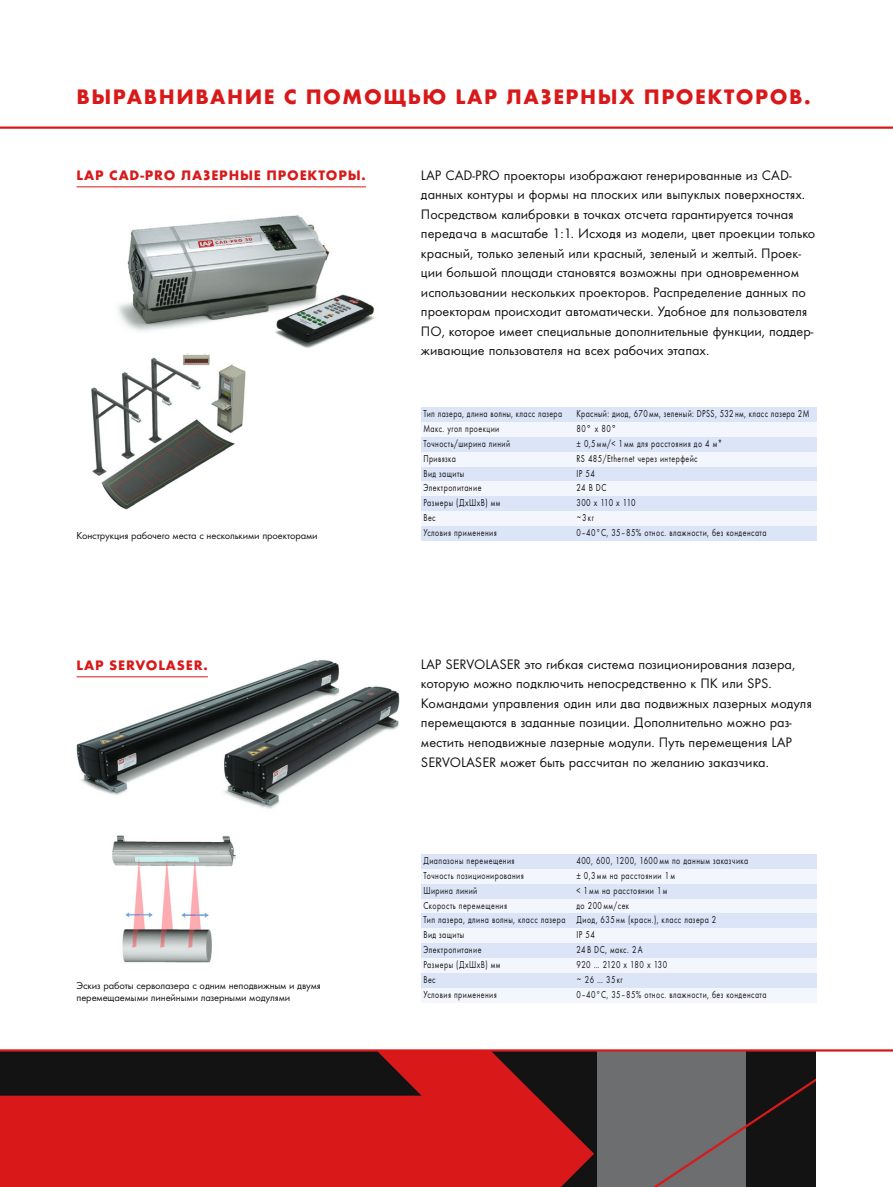
<style>
.page{position:relative;width:893px;height:1187px;background:#fff}
.page>*{position:absolute;margin:0;border:0;box-sizing:border-box;transform-origin:0 0}
.t1{font:700 21.75px "Futura TCY";letter-spacing:.07em;color:#d91919}
.t2{font:14.25px/19.5px "Futura TCY Boo";color:#141314}
.t3{font:700 14.25px "Futura TCY";letter-spacing:.06em;color:#d91919}
.t4{font:10.5px/14.9px "Futura TCY Boo";letter-spacing:.055em;color:#141314;scale:.75 1}
.t5{font:10.5px/12px "Futura TCY Boo";letter-spacing:-.01em;color:#141314}
.t6{font:10.5px "Futura TCY Boo";color:#141314;scale:.75 1}
</style>
<div class="page">
<img style="left:118px;top:215px;width:257px;height:133px">
<img style="left:76px;top:659px;width:324px;height:150px">
<img style="left:112px;top:835px;width:124px;height:128px">
<img style="left:91px;top:353px;width:155px;height:157px">
<div style="left:0;top:1050px;width:816px;height:136px;background:#141314"></div>
<div style="left:597px;top:1050px;width:149px;height:136px;background:#6d6e70"></div>
<div style="left:0;top:1095px;width:328px;height:91px;background:#d91919"></div>
<svg style="left:328px;top:1051px;width:267px;height:135px"></svg>
<hr style="left:77px;top:186px;width:289px;height:1px;background:#d91919">
<hr style="left:77px;top:676px;width:131px;height:1px;background:#d91919">
<div style="left:421px;top:853px;width:395px;height:15px;background:#dbe5f7"></div>
<div style="left:421px;top:868px;width:395px;height:15px;background:#f4f6fd"></div>
<div style="left:421px;top:883px;width:395px;height:15px;background:#dbe5f7"></div>
<div style="left:421px;top:898px;width:395px;height:15px;background:#f4f6fd"></div>
<div style="left:421px;top:913px;width:395px;height:15px;background:#dbe5f7"></div>
<div style="left:421px;top:928px;width:395px;height:15px;background:#f4f6fd"></div>
<div style="left:421px;top:943px;width:395px;height:15px;background:#dbe5f7"></div>
<div style="left:421px;top:958px;width:395px;height:14px;background:#f4f6fd"></div>
<div style="left:421px;top:972px;width:395px;height:15px;background:#dbe5f7"></div>
<div style="left:421px;top:987px;width:395px;height:15px;background:#f4f6fd"></div>
<div style="left:421px;top:407px;width:395px;height:15px;background:#dbe5f7"></div>
<div style="left:421px;top:422px;width:395px;height:15px;background:#f4f6fd"></div>
<div style="left:421px;top:437px;width:395px;height:14px;background:#dbe5f7"></div>
<div style="left:421px;top:451px;width:395px;height:15px;background:#f4f6fd"></div>
<div style="left:421px;top:466px;width:395px;height:15px;background:#dbe5f7"></div>
<div style="left:421px;top:481px;width:395px;height:15px;background:#f4f6fd"></div>
<div style="left:421px;top:496px;width:395px;height:15px;background:#dbe5f7"></div>
<div style="left:421px;top:511px;width:395px;height:15px;background:#f4f6fd"></div>
<div style="left:421px;top:526px;width:395px;height:15px;background:#dbe5f7"></div>
<hr style="left:0;top:126px;width:893px;height:3px;background:#d91919">
<svg style="left:655px;top:1078px;width:161px;height:108px"></svg>
<hr style="left:0;top:1049px;width:893px;height:2px;background:#d91919">
<h1 class="t1" style="left:77px;top:88px;width:736px">ВЫРАВНИВАНИЕ С ПОМОЩЬЮ LAP ЛАЗЕРНЫХ ПРОЕКТОРОВ.</h1>
<p class="t3" style="left:77px;top:169px;width:291px">LAP CAD-PRO ЛАЗЕРНЫЕ ПРОЕКТОРЫ.</p>
<p class="t5" style="left:77px;top:530px;width:243px">Конструкция рабочего места с несколькими проекторами</p>
<p class="t3" style="left:77px;top:659px;width:133px">LAP SERVOLASER.</p>
<p class="t5" style="left:77px;top:980px;width:246px">Эскиз работы серволазера с одним неподвижным и двумя перемещаемыми линейными лазерными модулями</p>
<p class="t2" style="left:421px;top:166px;width:396px">LAP CAD-PRO проекторы изображают генерированные из CAD&shy;данных контуры и формы на плоских или выпуклых поверхностях.<br>Посредством калибровки в точках отсчета гарантируется точная передача в масштабе 1:1. Исходя из модели, цвет проекции только красный, только зеленый или красный, зеленый и желтый. Проек - ции большой площади становятся возможны при одновременном использовании нескольких проекторов. Распределение данных по проекторам происходит автоматически. Удобное для пользователя ПО, которое имеет специальные дополнительные функции, под дер - живающие пользователя на всех рабочих этапах.</p>
<p class="t4" style="left:423px;top:407px;width:187px">Тип лазера, длина волны, класс лазера</p>
<p class="t4" style="left:576px;top:407px;width:312px">Красный: диод, 670 мм, зеленый: DPSS, 532 нм, класс лазера 2М</p>
<p class="t4" style="left:423px;top:422px;width:103px">Макс. угол проекции</p>
<p class="t4" style="left:576px;top:422px;width:55px">80° х 80°</p>
<p class="t4" style="left:423px;top:437px;width:117px">Точность/ширина линий</p>
<p class="t4" style="left:576px;top:437px;width:196px">± 0,5 мм/&lt; 1 мм для расстояния до 4 м*</p>
<p class="t4" style="left:423px;top:451px;width:45px">Привязка</p>
<p class="t4" style="left:576px;top:451px;width:163px">RS 485/Ethernet через интерфейс</p>
<p class="t4" style="left:423px;top:466px;width:56px">Вид защиты</p>
<p class="t4" style="left:576px;top:466px;width:26px">IP 54</p>
<p class="t4" style="left:423px;top:481px;width:79px">Электропитание</p>
<p class="t4" style="left:576px;top:481px;width:42px">24 B DC</p>
<p class="t4" style="left:423px;top:496px;width:104px">Размеры (ДхШхВ) мм</p>
<p class="t6" style="left:576px;top:498px;width:80px">300 x 110 x 110</p>
<p class="t4" style="left:423px;top:511px;width:18px">Вес</p>
<p class="t4" style="left:576px;top:511px;width:25px">~3кг</p>
<p class="t4" style="left:423px;top:526px;width:99px">Условия применения</p>
<p class="t4" style="left:576px;top:526px;width:255px">0–40°С, 35–85% относ. влажности, без конденсата</p>
<p class="t2" style="left:421px;top:655px;width:392px">LAP SERVOLASER это гибкая система позиционирования лазера, которую можно подключить непосредственно к ПК или SPS.<br>Командами управления один или два подвижных лазерных модуля перемещаются в заданные позиции. Дополнительно можно раз - местить неподвижные лазерные модули. Путь перемещения LAP SERVOLASER может быть рассчитан по желанию заказчика.</p>
<p class="t4" style="left:423px;top:853px;width:123px">Диапазоны перемещения</p>
<p class="t4" style="left:576px;top:853px;width:231px">400, 600, 1200, 1600 мм по данным заказчика</p>
<p class="t4" style="left:423px;top:868px;width:135px">Точность позиционирования</p>
<p class="t4" style="left:576px;top:868px;width:133px">± 0,3 мм на расстоянии 1 м</p>
<p class="t4" style="left:423px;top:883px;width:73px">Ширина линий</p>
<p class="t4" style="left:576px;top:883px;width:123px">&lt; 1мм на расстоянии 1м</p>
<p class="t4" style="left:423px;top:898px;width:113px">Скорость перемещения</p>
<p class="t4" style="left:423px;top:898px;width:392px;text-indent:153px">до 200 мм/сек<br>Тип лазера, длина волны, класс лазера Диод, 635 нм (красн.), класс лазера 2<br>Вид защиты</p>
<p class="t4" style="left:576px;top:928px;width:26px">IP 54</p>
<p class="t4" style="left:423px;top:943px;width:79px">Электропитание</p>
<p class="t4" style="left:576px;top:943px;width:90px">24 В DC, макс. 2 А</p>
<p class="t4" style="left:423px;top:957px;width:104px">Размеры (ДхШхВ) мм</p>
<p class="t4" style="left:576px;top:957px;width:123px">920 … 2120 x 180 x 130</p>
<p class="t4" style="left:423px;top:972px;width:18px">Вес</p>
<p class="t4" style="left:576px;top:972px;width:63px">~ 26 … 35кг</p>
<p class="t4" style="left:423px;top:987px;width:99px">Условия применения</p>
<p class="t4" style="left:576px;top:987px;width:255px">0–40°С, 35–85% относ. влажности, без конденсата</p>
</div>
